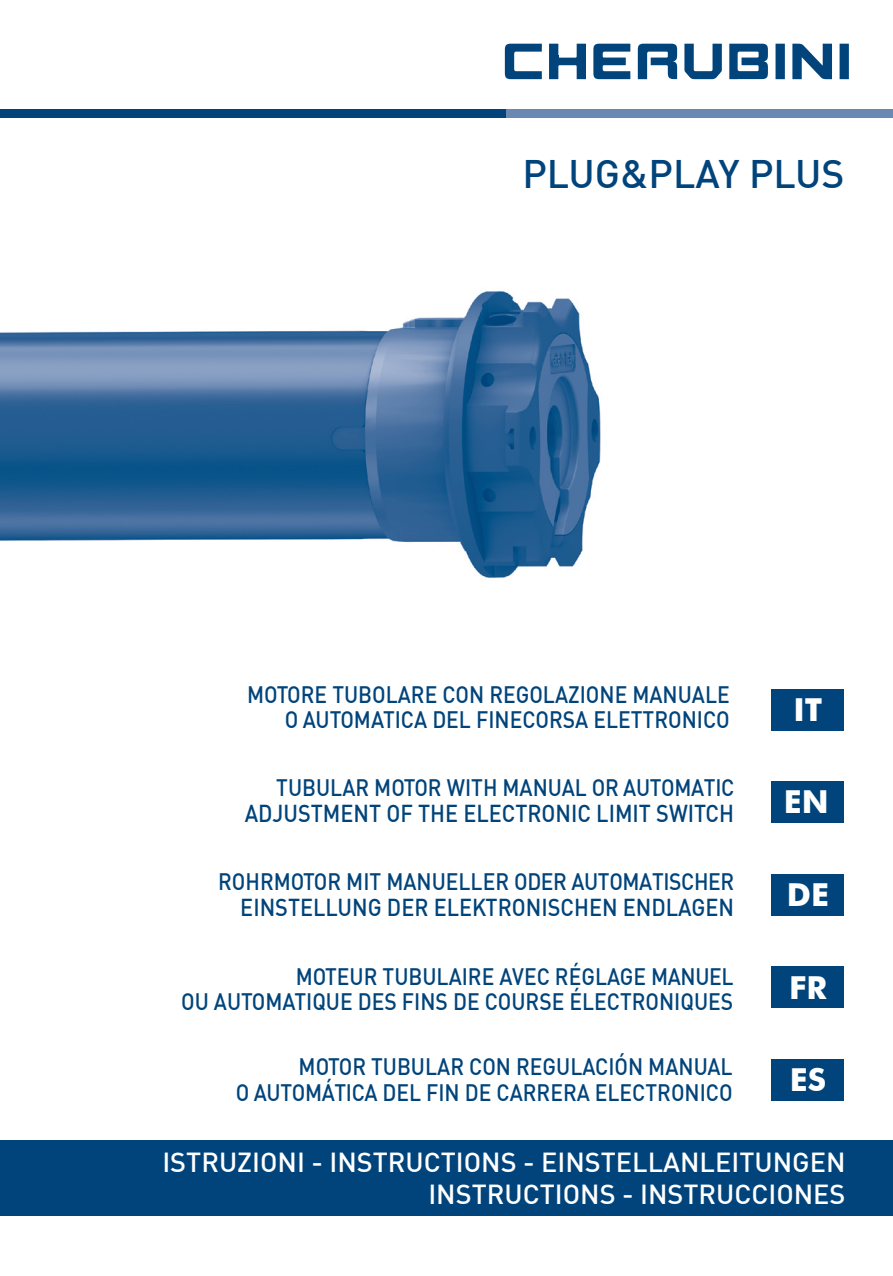
<style>
.page{position:relative;width:893px;height:1276px;background:#fff}
.page>*{position:absolute;margin:0;border:0;box-sizing:border-box;transform-origin:0 0}
.t1{font:500 39px "DIN";color:#00447b}
.t2{font:700 31.5px "Futura BT";color:#fff}
.t3{font:500 27px/32.4px "DIN";color:#fff;text-align:right}
.t4{font:500 24px "DIN";color:#00447b;scale:.9 1}
.t5{font:500 23.4px/25.2px "DIN";color:#00447b;text-align:right;scale:.9 1}
</style>
<div class="page">
<div style="left:386px;top:109px;width:507px;height:8px;background:#6988b2"></div>
<div style="left:840px;top:44px;width:9px;height:35px;background:#00447b"></div>
<div style="left:775px;top:44px;width:10px;height:35px;background:#00447b"></div>
<svg style="left:505px;top:44px;width:37px;height:35px"></svg>
<svg style="left:549px;top:44px;width:37px;height:35px"></svg>
<svg style="left:593px;top:44px;width:37px;height:35px"></svg>
<svg style="left:684px;top:44px;width:38px;height:35px"></svg>
<svg style="left:729px;top:44px;width:39px;height:35px"></svg>
<svg style="left:792px;top:44px;width:40px;height:35px"></svg>
<svg style="left:638px;top:44px;width:39px;height:35px"></svg>
<div style="left:0;top:109px;width:506px;height:8px;background:#00447b"></div>
<div style="left:0;top:1139px;width:893px;height:76px;background:#00447b"></div>
<div style="left:771px;top:689px;width:73px;height:41px;background:#00447b"></div>
<div style="left:771px;top:781px;width:73px;height:41px;background:#00447b"></div>
<div style="left:771px;top:874px;width:73px;height:41px;background:#00447b"></div>
<div style="left:771px;top:966px;width:73px;height:42px;background:#00447b"></div>
<div style="left:771px;top:1059px;width:73px;height:41px;background:#00447b"></div>
<img style="left:0;top:291px;width:601px;height:287px">
<p class="t1" style="left:522px;top:149px;width:324px">PLUG&amp;PLAY PLUS</p>
<p class="t5" style="left:247px;top:681px;width:538px">MOTORE TUBOLARE CON REGOLAZIONE MANUALE<br>O AUTOMATICA DEL FINECORSA ELETTRONICO</p>
<p class="t5" style="left:276px;top:774px;width:510px">TUBULAR MOTOR WITH MANUAL OR AUTOMATIC</p>
<p class="t4" style="left:245px;top:798px;width:545px">ADJUSTMENT OF THE ELECTRONIC LIMIT SWITCH</p>
<p class="t5" style="left:218px;top:868px;width:575px">ROHRMOTOR MIT MANUELLER ODER AUTOMATISCHER</p>
<p class="t4" style="left:240px;top:891px;width:550px">EINSTELLUNG DER ELEKTRONISCHEN ENDLAGEN</p>
<p class="t5" style="left:181px;top:963px;width:615px">MOTEUR TUBULAIRE AVEC RÉGLAGE MANUEL<br>OU AUTOMATIQUE DES FINS DE COURSE ÉLECTRONIQUES</p>
<p class="t5" style="left:236px;top:1053px;width:553px">MOTOR TUBULAR CON REGULACIÓN MANUAL<br>O AUTOMÁTICA DEL FIN DE CARRERA ELECTRONICO</p>
<p class="t2" style="left:793px;top:690px;width:30px">IT</p>
<p class="t2" style="left:784px;top:782px;width:46px">EN</p>
<p class="t2" style="left:787px;top:875px;width:44px">DE</p>
<p class="t2" style="left:789px;top:968px;width:39px">FR</p>
<p class="t2" style="left:790px;top:1060px;width:38px">ES</p>
<p class="t3" style="left:162px;top:1144px;width:685px">ISTRUZIONI - INSTRUCTIONS - EINSTELLANLEITUNGEN<br>INSTRUCTIONS - INSTRUCCIONES</p>
</div>
